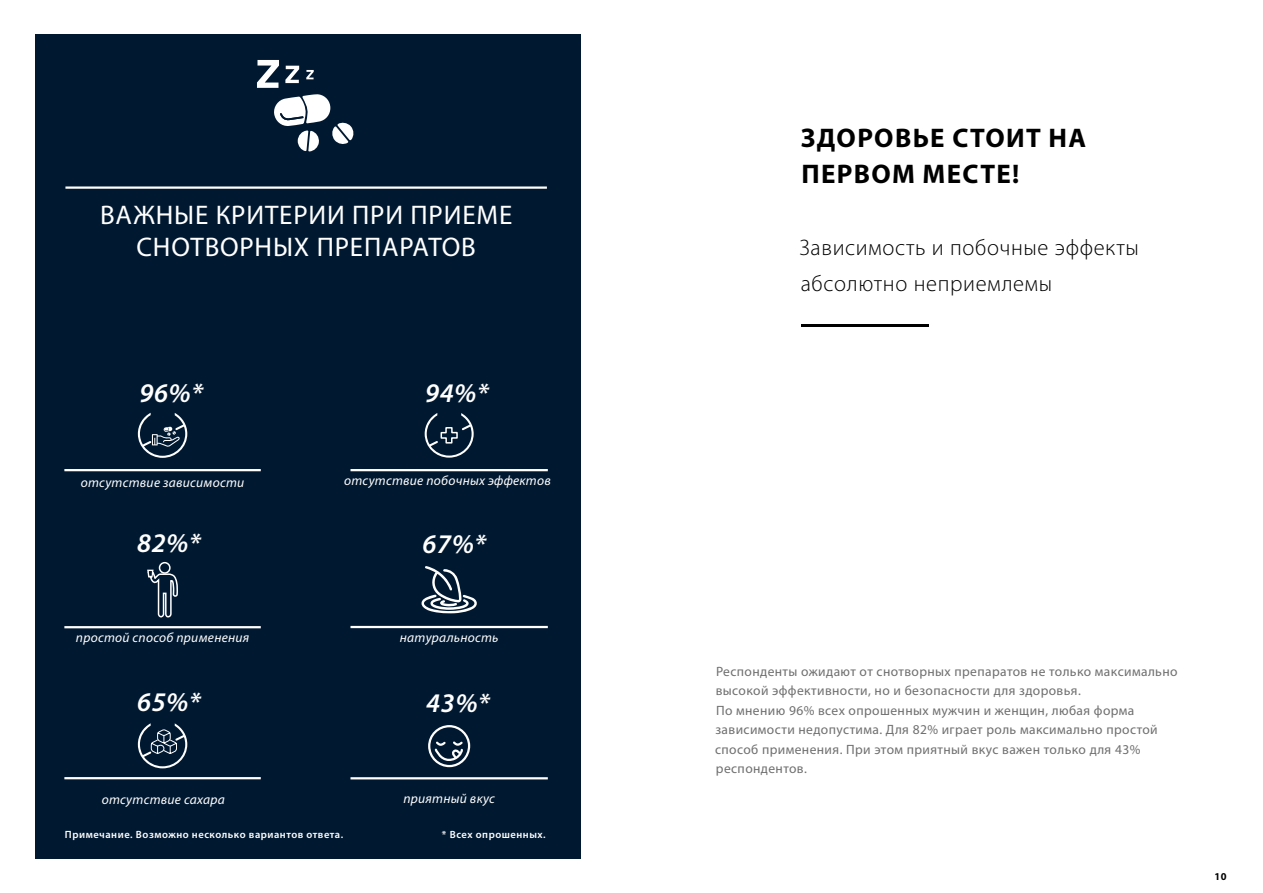
<style>
.page{position:relative;width:1263px;height:893px;background:#fff}
.page>*{position:absolute;margin:0;border:0;box-sizing:border-box;transform-origin:0 0}
.t1{font:27px/31.5px "Myriad Pro";letter-spacing:.03em;color:#fff;text-align:center}
.t2{font:700 27px/36px "Myriad Pro";letter-spacing:.05em;color:#000}
.t3{font:italic 600 27px "Myriad Pro";letter-spacing:.02em;color:#fff}
.t4{font:300 22.5px/36px "Myriad Pro";letter-spacing:.03em;color:#000}
.t5{font:13.5px/19.5px "Myriad Pro";letter-spacing:.03em;color:#706f6f}
.t6{font:italic 13.5px "Myriad Pro";letter-spacing:.02em;color:#fff}
.t7{font:600 10.5px "Myriad Pro";letter-spacing:.05em;color:#fff}
.t8{font:700 10.5px "Myriad Pro";color:#000}
</style>
<div class="page">
<div style="left:35px;top:34px;width:545px;height:825px;background:#001931"></div>
<hr style="left:65px;top:186px;width:482px;height:3px;background:#fff">
<hr style="left:64px;top:626px;width:197px;height:2px;background:#fff">
<hr style="left:350px;top:469px;width:198px;height:2px;background:#fff">
<hr style="left:64px;top:469px;width:197px;height:2px;background:#fff">
<hr style="left:350px;top:777px;width:198px;height:2px;background:#fff">
<hr style="left:64px;top:777px;width:197px;height:2px;background:#fff">
<hr style="left:350px;top:626px;width:198px;height:2px;background:#fff">
<svg style="left:274px;top:94px;width:80px;height:58px"></svg>
<svg style="left:257px;top:60px;width:22px;height:28px"></svg>
<svg style="left:285px;top:66px;width:14px;height:17px"></svg>
<svg style="left:306px;top:70px;width:8px;height:9px"></svg>
<svg style="left:138px;top:723px;width:49px;height:45px"></svg>
<svg style="left:421px;top:566px;width:56px;height:47px"></svg>
<svg style="left:138px;top:413px;width:49px;height:45px"></svg>
<div style="left:428px;top:725px;width:42px;height:42px;border:2px solid #fff;border-radius:50%"></div>
<svg style="left:434px;top:741px;width:30px;height:21px"></svg>
<svg style="left:425px;top:413px;width:49px;height:45px"></svg>
<div style="left:159px;top:562px;width:12px;height:12px;border:2px solid #fff;border-radius:50%"></div>
<svg style="left:147px;top:569px;width:31px;height:49px"></svg>
<hr style="left:801px;top:325px;width:128px;height:2px;background:#000">
<h1 class="t1" style="left:100px;top:199px;width:414px">ВАЖНЫЕ КРИТЕРИИ ПРИ ПРИЕМЕ<br>СНОТВОРНЫХ ПРЕПАРАТОВ</h1>
<h1 class="t3" style="left:139px;top:376px;width:65px">96%*</h1>
<h1 class="t3" style="left:425px;top:376px;width:65px">94%*</h1>
<p class="t6" style="left:81px;top:474px;width:165px">отсутствие зависимости</p>
<p class="t6" style="left:344px;top:472px;width:208px">отсутствие побочных эффектов</p>
<h1 class="t3" style="left:137px;top:526px;width:65px">82%*</h1>
<h1 class="t3" style="left:423px;top:527px;width:65px">67%*</h1>
<p class="t6" style="left:76px;top:629px;width:175px">простой способ применения</p>
<p class="t6" style="left:400px;top:629px;width:100px">натуральность</p>
<h1 class="t3" style="left:137px;top:685px;width:65px">65%*</h1>
<h1 class="t3" style="left:426px;top:685px;width:65px">43%*</h1>
<p class="t6" style="left:102px;top:792px;width:125px">отсутствие сахара</p>
<p class="t6" style="left:403px;top:791px;width:93px">приятный вкус</p>
<p class="t7" style="left:65px;top:827px;width:280px">Примечание. Возможно несколько вариантов ответа.</p>
<p class="t7" style="left:442px;top:827px;width:105px">* Всех опрошенных.</p>
<h1 class="t2" style="left:801px;top:119px;width:287px">ЗДОРОВЬЕ СТОИТ НА<br>ПЕРВОМ МЕСТЕ!</h1>
<h2 class="t4" style="left:799px;top:229px;width:341px">Зависимость и побочные эффекты абсолютно неприемлемы</h2>
<p class="t5" style="left:715px;top:661px;width:464px">Респонденты ожидают от снотворных препаратов не только максимально высокой эффективности, но и безопасности для здоровья.<br>По мнению 96% всех опрошенных мужчин и женщин, любая форма зависимости недопустима. Для 82% играет роль максимально простой способ применения. При этом приятный вкус важен только для 43% респондентов.</p>
<p class="t8" style="left:1214px;top:869px;width:13px">10</p>
</div>
